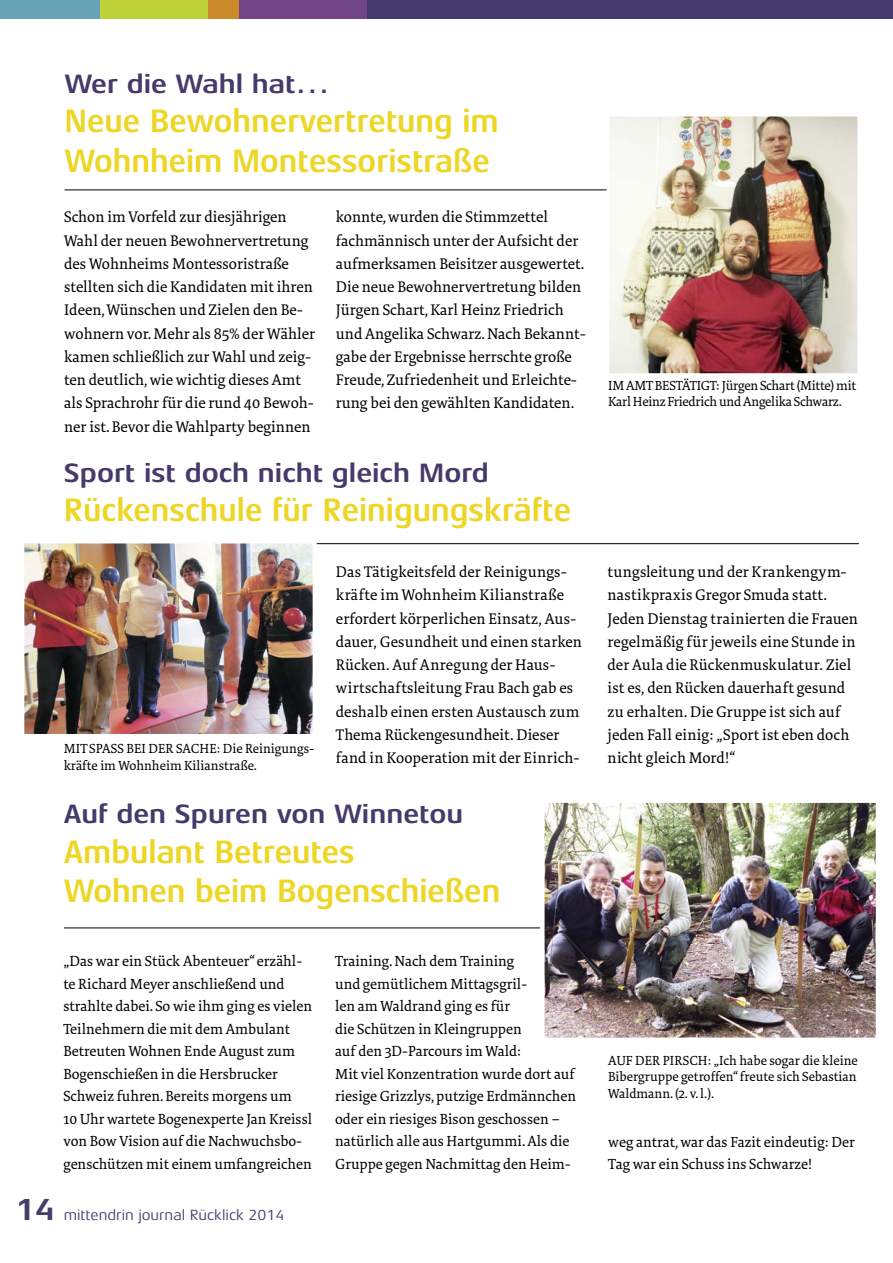
<style>
.page{position:relative;width:893px;height:1263px;background:#fff}
.page>*{position:absolute;margin:0;border:0;box-sizing:border-box;transform-origin:0 0}
.t1{font:700 33px/39.6px "Aeonis LT Pro";color:#edd625;scale:.9 1}
.t2{font:700 27px "Aeonis LT Pro";color:#463a6a}
.t3{font:15.75px/23.2px "Tundra OT";color:#000}
.t4{font:15px/22.5px "Tundra OT";color:#000}
.t5{font:15px "Aeonis LT Pro";color:#463a6a}
.t6{font:13.5px/16.5px "Tundra OT";color:#000;text-align:justify}
.t7{font:13.5px/16.5px "Tundra OT";letter-spacing:-.02em;color:#000}
.s1{font-weight:700;font-size:31.5px;color:#463b6b}
</style>
<div class="page">
<div style="left:239px;top:0;width:128px;height:19px;background:#704586"></div>
<div style="left:207px;top:0;width:32px;height:19px;background:#cb892a"></div>
<div style="left:99px;top:0;width:108px;height:19px;background:#bed138"></div>
<div style="left:0;top:0;width:99px;height:19px;background:#67a2b7"></div>
<div style="left:367px;top:0;width:526px;height:19px;background:#463a6a"></div>
<hr style="left:64px;top:928px;width:795px;height:1px;background:#000">
<img style="left:545px;top:803px;width:330px;height:234px">
<div style="left:540px;top:798px;width:340px;height:244px;border:4px solid #fff"></div>
<hr style="left:64px;top:543px;width:795px;height:1px;background:#000">
<img style="left:25px;top:544px;width:287px;height:189px">
<div style="left:20px;top:539px;width:297px;height:199px;border:4px solid #fff"></div>
<hr style="left:65px;top:190px;width:794px;height:1px;background:#000">
<img style="left:611px;top:118px;width:245px;height:254px">
<div style="left:607px;top:114px;width:253px;height:262px;border:3px solid #fff"></div>
<h2 class="t2" style="left:64px;top:69px;width:267px">Wer die Wahl hat…</h2>
<h1 class="t1" style="left:64px;top:102px;width:484px">Neue Bewohnervertretung im<br>Wohnheim Montessoristraße</h1>
<p class="t3" style="left:336px;top:206px;width:252px">konnte, wurden die Stimmzettel fachmännisch unter der Aufsicht der aufmerksamen Beisitzer ausgewertet.<br>Die neue Bewohnervertretung bilden Jürgen Schart, Karl Heinz Friedrich und Angelika Schwarz. Nach Bekannt&shy;gabe der Ergebnisse herrschte große Freude, Zufriedenheit und Erleichte&shy;rung bei den gewählten Kandidaten.</p>
<p class="t3" style="left:64px;top:206px;width:252px">Schon im Vorfeld zur diesjährigen Wahl der neuen Bewohnervertretung des Wohnheims Montessoristraße stellten sich die Kandidaten mit ihren Ideen, Wünschen und Zielen den Be&shy;wohnern vor. Mehr als 85% der Wähler kamen schließlich zur Wahl und zeig&shy;ten deutlich, wie wichtig dieses Amt als Sprachrohr für die rund 40 Bewoh&shy;ner ist. Bevor die Wahlparty beginnen</p>
<h2 class="t2" style="left:64px;top:458px;width:427px">Sport ist doch nicht gleich Mord</h2>
<h1 class="t1" style="left:64px;top:491px;width:565px">Rückenschule für Reinigungskräfte</h1>
<p class="t6" style="left:64px;top:741px;width:252px">MIT SPASS BEI DER SACHE: Die Reinigungs&shy;kräfte im Wohnheim Kilianstraße.</p>
<p class="t3" style="left:336px;top:561px;width:248px">Das Tätigkeitsfeld der Reinigungs&shy;kräfte im Wohnheim Kilianstraße erfordert körperlichen Einsatz, Aus&shy;dauer, Gesundheit und einen starken Rücken. Auf Anregung der Haus&shy;wirtschaftsleitung Frau Bach gab es deshalb einen ersten Austausch zum Thema Rückengesundheit. Dieser fand in Kooperation mit der Einrich-</p>
<h2 class="t2" style="left:64px;top:799px;width:401px">Auf den Spuren von Winnetou</h2>
<h1 class="t1" style="left:64px;top:832px;width:487px">Ambulant Betreutes<br>Wohnen beim Bogenschießen</h1>
<p class="t4" style="left:63px;top:950px;width:250px">„Das war ein Stück Abenteuer“ erzähl&shy;te Richard Meyer anschließend und strahlte dabei. So wie ihm ging es vielen Teilnehmern die mit dem Ambulant Betreuten Wohnen Ende August zum Bogenschießen in die Hersbrucker Schweiz fuhren. Bereits morgens um<br>10 Uhr wartete Bogenexperte Jan Kreissl von Bow Vision auf die Nachwuchsbo&shy;genschützen mit einem umfangreichen</p>
<p class="t4" style="left:335px;top:950px;width:242px">Training. Nach dem Training<br>und gemütlichem Mittagsgril-<br>len am Waldrand ging es für<br>die Schützen in Kleingruppen<br>auf den 3D-Parcours im Wald:<br>Mit viel Konzentration wurde dort auf riesige Grizzlys, putzige Erdmännchen oder ein riesiges Bison geschossen – natürlich alle aus Hartgummi. Als die<br>Gruppe gegen Nachmittag den Heim-</p>
<p class="t5" style="left:15px;top:1206px;width:271px"><span class="s1">14</span> mittendrin journal Rücklick 2014</p>
<p class="t7" style="left:608px;top:378px;width:250px">IM AMT BESTÄTIGT: Jürgen Schart (Mitte) mit<br>Karl Heinz Friedrich und Angelika Schwarz.</p>
<p class="t3" style="left:608px;top:561px;width:252px">tungsleitung und der Krankengym&shy;nastikpraxis Gregor Smuda statt.<br>Jeden Dienstag trainierten die Frauen regelmäßig für jeweils eine Stunde in der Aula die Rückenmuskulatur. Ziel ist es, den Rücken dauerhaft gesund zu erhalten. Die Gruppe ist sich auf jeden Fall einig: „Sport ist eben doch nicht gleich Mord!“</p>
<p class="t6" style="left:608px;top:1053px;width:251px">AUF DER PIRSCH: „Ich habe sogar die kleine Bibergruppe getroffen“ freute sich Sebastian Waldmann. (2. v. l.).</p>
<p class="t4" style="left:608px;top:1131px;width:248px">weg antrat, war das Fazit eindeutig: Der<br>Tag war ein Schuss ins Schwarze!</p>
</div>
